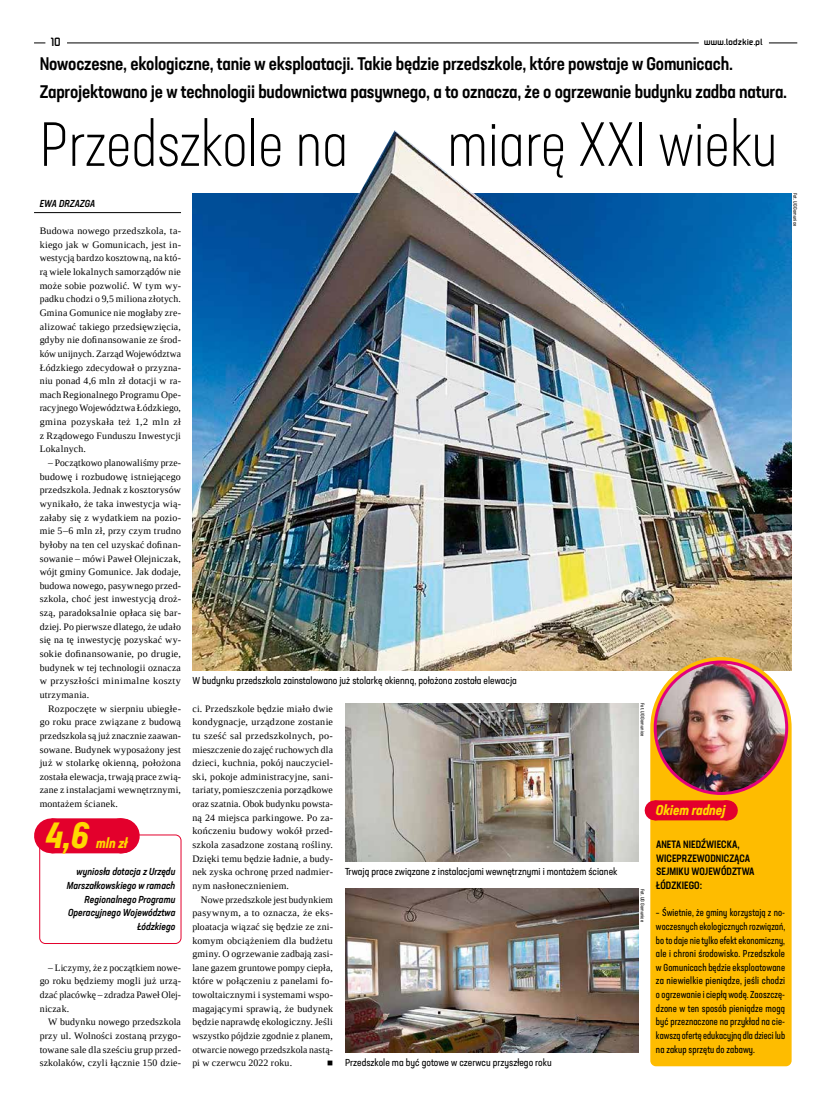
<style>
.page{position:relative;width:820px;height:1106px;background:#fff}
.page>*{position:absolute;margin:0;border:0;box-sizing:border-box;transform-origin:0 0}
.t1{font:300 62px "Neusa Next Std Compact";color:#000}
.t2{font:italic 700 condensed 36px "Neusa Next Std";color:#ffd800}
.t3{font:500 condensed 18px/27.3px "Neusa Next Std";letter-spacing:-.01em;color:#000}
.t4{font:italic 700 condensed 14px "Neusa Next Std";letter-spacing:-.005em;color:#ffd800}
.t5{font:12px "lodzer";color:#000}
.t6{font:500 condensed 10.5px/13.6px "Neusa Next Std";letter-spacing:.005em;color:#000}
.t7{font:10px/13.6px "Neusa Next Std Compact";letter-spacing:.005em;color:#000;text-align:justify}
.t8{font:condensed 10px "Neusa Next Std";color:#000}
.t9{font:italic 500 condensed 10px/13.6px "Neusa Next Std";letter-spacing:.005em;color:#000;text-align:right}
.t10{font:9.8px/13.6px "Tinos";letter-spacing:.02em;color:#000;text-align:justify}
.t11{font:9px "lodzer";color:#000}
.t12{font:condensed 5px "Neusa Next Std";color:#000}
</style>
<div class="page">
<hr style="left:34px;top:43px;width:763px;height:1px;background:#000">
<hr style="left:698px;top:40px;width:70px;height:4px;background:#fff">
<div style="left:45px;top:39px;width:22px;height:7px;background:#fff"></div>
<hr style="left:34px;top:212px;width:147px;height:1px;background:#000">
<img style="left:192px;top:193px;width:599px;height:477px">
<img style="left:345px;top:889px;width:293px;height:163px">
<img style="left:345px;top:703px;width:293px;height:158px">
<img style="left:297px;top:130px;width:309px;height:175px">
<div style="left:52px;top:818px;width:69px;height:35px;background:#e3002c"></div>
<svg style="left:86px;top:818px;width:35px;height:1px"></svg>
<hr style="left:121px;top:818px;width:1px;height:35px;background:#e3002c">
<div style="left:39px;top:834px;width:142px;height:110px;border:1px solid #e3002c;border-radius:6px"></div>
<svg style="left:650px;top:657px;width:141px;height:409px;background:#fbb90b"></svg>
<div style="left:654px;top:800px;width:72px;height:20px;background:#e3002c"></div>
<svg style="left:690px;top:800px;width:37px;height:20px"></svg>
<img style="left:655px;top:662px;width:131px;height:131px;border-radius:66px">
<div style="left:653px;top:660px;width:134px;height:135px;border:3px solid #e3007c;border-radius:50%"></div>
<p class="t5" style="left:51px;top:35px;width:12px">10</p>
<p class="t11" style="left:704px;top:37px;width:60px">www.lodzkie.pl</p>
<h3 class="t3" style="left:40px;top:50px;width:748px">Nowoczesne, ekologiczne, tanie w eksploatacji. Takie będzie przedszkole, które powstaje w Gomunicach.<br>Zaprojektowano je w technologii budownictwa pasywnego, a to oznacza, że o ogrzewanie budynku zadba natura.</h3>
<h1 class="t1" style="left:40px;top:107px;width:310px">Przedszkole na</h1>
<h1 class="t1" style="left:447px;top:107px;width:332px">miarę XXI wieku</h1>
<p class="t9" style="left:40px;top:196px;width:57px">EWA DRZAZGA</p>
<p class="t10" style="left:40px;top:224px;width:143px">Budowa nowego przedszkola, ta&shy;kiego jak w Gomunicach, jest in&shy;westycją bardzo kosztowną, na któ&shy;rą wiele lokalnych samorządów nie może sobie pozwolić. W tym wy&shy;padku chodzi o 9,5 miliona złotych.<br>Gmina Gomunice nie mogłaby zre&shy;alizować takiego przedsięwzięcia, gdyby nie dofinansowanie ze środ&shy;ków unijnych. Zarząd Województwa Łódzkiego zdecydował o przyzna&shy;niu ponad 4,6 mln zł dotacji w ra&shy;mach Regionalnego Programu Ope&shy;racyjnego Województwa Łódzkiego, gmina pozyskała też 1,2 mln zł z Rządowego Funduszu Inwestycji Lokalnych.</p>
<p class="t10" style="left:40px;top:456px;width:143px;text-indent:9px">– Początkowo planowaliśmy prze&shy;budowę i rozbudowę istniejącego przedszkola. Jednak z kosztorysów wynikało, że taka inwestycja wią&shy;załaby się z wydatkiem na pozio&shy;mie 5‒6 mln zł, przy czym trudno byłoby na ten cel uzyskać dofinan&shy;sowanie – mówi Paweł Olejniczak, wójt gminy Gomunice. Jak dodaje, budowa nowego, pasywnego przed&shy;szkola, choć jest inwestycją droż&shy;szą, paradoksalnie opłaca się bar&shy;dziej. Po pierwsze dlatego, że udało się na tę inwestycję pozyskać wy&shy;sokie dofinansowanie, po drugie, budynek w tej technologii oznacza w przyszłości minimalne koszty utrzymania.</p>
<p class="t10" style="left:40px;top:701px;width:143px;text-indent:9px">Rozpoczęte w sierpniu ubiegłe&shy;go roku prace związane z budową przedszkola są już znacznie zaawan&shy;sowane. Budynek wyposażony jest już w stolarkę okienną, położona została elewacja, trwają prace zwią&shy;zane z instalacjami wewnętrznymi, montażem ścianek.</p>
<h2 class="t2" style="left:45px;top:812px;width:45px">4,6</h2>
<h3 class="t4" style="left:96px;top:833px;width:33px">mln zł</h3>
<p class="t9" style="left:67px;top:864px;width:110px">wyniosła dotacja z Urzędu<br>Marszałkowskiego w ramach<br>Regionalnego Programu<br>Operacyjnego Województwa<br>Łódzkiego</p>
<p class="t10" style="left:40px;top:960px;width:143px;text-indent:9px">– Liczymy, że z początkiem nowe&shy;go roku będziemy mogli już urzą&shy;dzać placówkę – zdradza Paweł Olej&shy;niczak.</p>
<p class="t10" style="left:40px;top:1015px;width:143px;text-indent:9px">W budynku nowego przedszkola przy ul. Wolności zostaną przygo&shy;towane sale dla sześciu grup przed&shy;szkolaków, czyli łącznie 150 dzie-</p>
<p class="t8" style="left:192px;top:674px;width:326px">W budynku przedszkola zainstalowano już stolarkę okienną, położona została elewacja</p>
<p class="t10" style="left:192px;top:701px;width:142px">ci. Przedszkole będzie miało dwie kondygnacje, urządzone zostanie tu sześć sal przedszkolnych, po&shy;mieszczenie do zajęć ruchowych dla dzieci, kuchnia, pokój nauczyciel&shy;ski, pokoje administracyjne, sani&shy;tariaty, pomieszczenia porządkowe oraz szatnia. Obok budynku powsta&shy;ną 24 miejsca parkingowe. Po za&shy;kończeniu budowy wokół przed&shy;szkola zasadzone zostaną rośliny.<br>Dzięki temu będzie ładnie, a budy&shy;nek zyska ochronę przed nadmier&shy;nym nasłonecznieniem.</p>
<p class="t10" style="left:192px;top:892px;width:142px;text-indent:9px">Nowe przedszkole jest budynkiem pasywnym, a to oznacza, że eks&shy;ploatacja wiązać się będzie ze zni&shy;komym obciążeniem dla budżetu gminy. O ogrzewanie zadbają zasi&shy;lane gazem gruntowe pompy ciepła, które w połączeniu z panelami fo&shy;towoltaicznymi i systemami wspo&shy;magającymi sprawią, że budynek będzie naprawdę ekologiczny. Jeśli wszystko pójdzie zgodnie z planem, otwarcie nowego przedszkola nastą&shy;pi w czerwcu 2022 roku.</p>
<p class="t10" style="left:327px;top:1056px;width:7px">■</p>
<p class="t8" style="left:345px;top:865px;width:274px">Trwają prace związane z instalacjami wewnętrznymi i montażem ścianek</p>
<p class="t8" style="left:345px;top:1056px;width:208px">Przedszkole ma być gotowe w czerwcu przyszłego roku</p>
<p class="t12" style="left:645px;top:703px;width:34px;rotate:90deg">Fot. UG Gomunice</p>
<p class="t12" style="left:645px;top:889px;width:34px;rotate:90deg">Fot. UG Gomunice</p>
<h3 class="t4" style="left:655px;top:800px;width:71px">Okiem radnej</h3>
<p class="t6" style="left:655px;top:837px;width:100px">ANETA NIEDŹWIECKA,<br>WICEPRZEWODNICZĄCA<br>SEJMIKU WOJEWÓDZTWA<br>ŁÓDZKIEGO:</p>
<p class="t7" style="left:655px;top:905px;width:131px">– Świetnie, że gminy korzystają z no&shy;woczesnych ekologicznych rozwiązań, bo to daje nie tylko efekt ekonomiczny, ale i chroni środowisko. Przedszkole w Gomunicach będzie eksploatowane za niewielkie pieniądze, jeśli chodzi o ogrzewanie i ciepłą wodę. Zaoszczę&shy;dzone w ten sposób pieniądze mogą być przeznaczone na przykład na cie&shy;kawszą ofertę edukacyjną dla dzieci lub na zakup sprzętu do zabawy.</p>
<p class="t12" style="left:798px;top:193px;width:34px;rotate:90deg">Fot. UG Gomunice</p>
</div>
